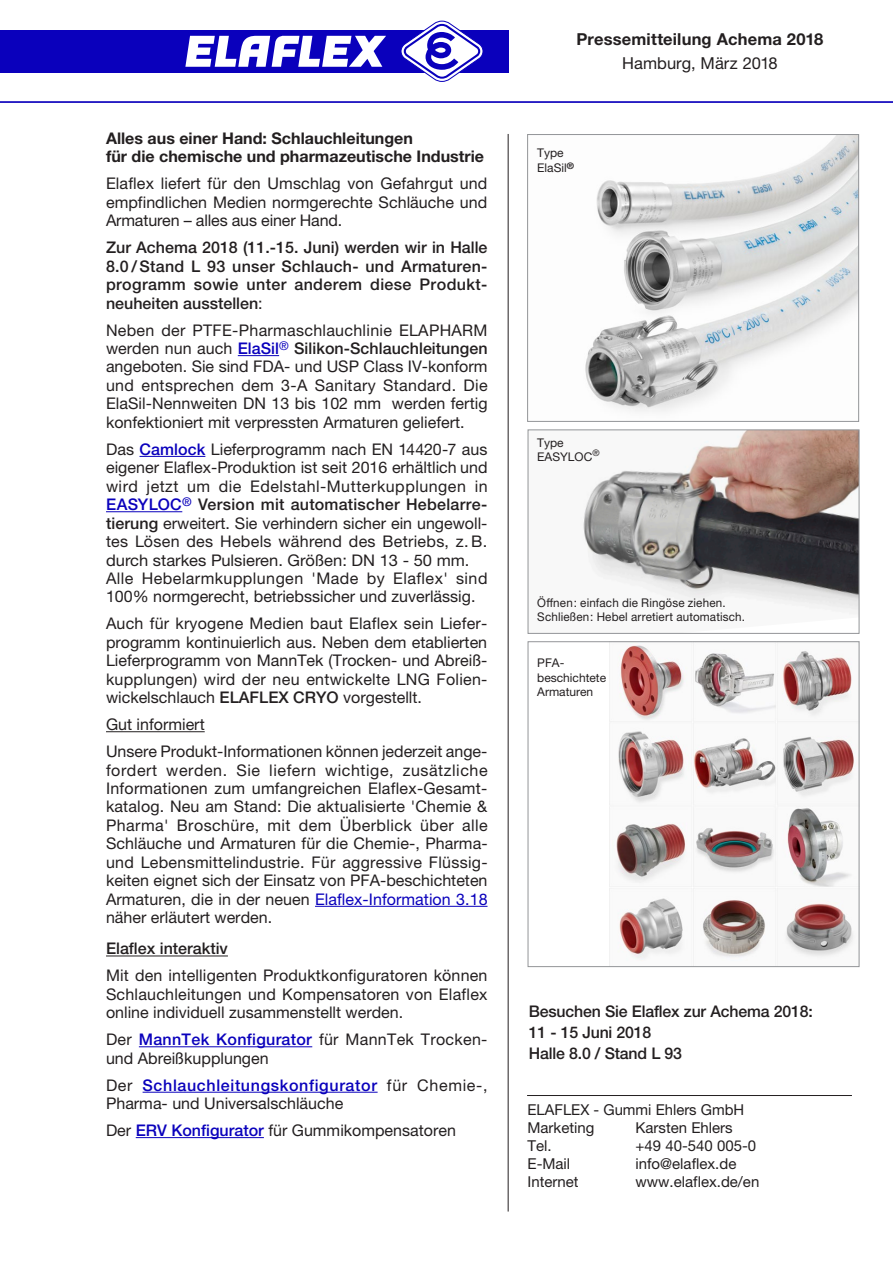
<style>
.page{position:relative;width:893px;height:1263px;background:#fff}
.page>*{position:absolute;margin:0;border:0;box-sizing:border-box;transform-origin:0 0}
.t1{font:700 16.5px "Helvetica Neue LTW1 G";letter-spacing:.01em;color:#231f20}
.t2{font:16.5px "Helvetica Neue LTW1 G";color:#231f20}
.t3{font:16.05px/18.5px "Helvetica Neue LTW1 G";color:#231f20;text-align:justify}
.t4{font:500 16.05px/18.5px "Helvetica Neue LTW1 G";color:#231f20;text-align:justify}
.t5{font:700 16.05px "Helvetica Neue LTW1 G";color:#231f20}
.t6{font:15px "Helvetica Neue LTW1 G";color:#231f20}
.t7{font:12px/14.4px "Helvetica Neue LTW1 G";letter-spacing:.01em;color:#231f20}
.s1{font-weight:400}
.s2{font-weight:500;color:#0a00bc}
.s3{font-weight:500}
.s4{color:#0a00bc}
</style>
<div class="page">
<div style="left:0;top:30px;width:508px;height:43px;background:#0a00bc"></div>
<svg style="left:401px;top:21px;width:82px;height:61px"></svg>
<svg style="left:185px;top:35px;width:201px;height:32px"></svg>
<hr style="left:508px;top:134px;width:1px;height:1077px;background:#231f20">
<hr style="left:0;top:101px;width:893px;height:2px;background:#0a00bc">
<hr style="left:238px;top:355px;width:41px;height:1px;background:#0a00bc">
<hr style="left:140px;top:456px;width:65px;height:1px;background:#0a00bc">
<hr style="left:106px;top:511px;width:76px;height:1px;background:#0a00bc">
<hr style="left:106px;top:731px;width:99px;height:1px;background:#231f20">
<hr style="left:315px;top:906px;width:172px;height:1px;background:#0a00bc">
<hr style="left:106px;top:955px;width:122px;height:1px;background:#231f20">
<hr style="left:139px;top:1046px;width:173px;height:1px;background:#0a00bc">
<hr style="left:143px;top:1092px;width:235px;height:1px;background:#0a00bc">
<hr style="left:136px;top:1137px;width:128px;height:1px;background:#0a00bc">
<hr style="left:527px;top:1095px;width:325px;height:1px;background:#231f20">
<img style="left:585px;top:136px;width:272px;height:276px">
<div style="left:527px;top:134px;width:332px;height:288px;border:1px solid #939598"></div>
<img style="left:610px;top:643px;width:247px;height:322px">
<div style="left:528px;top:641px;width:331px;height:326px;border:1px solid #939598"></div>
<img style="left:583px;top:432px;width:274px;height:182px">
<div style="left:528px;top:430px;width:331px;height:204px;border:1px solid #939598"></div>
<p class="t5" style="left:106px;top:128px;width:308px">Alles aus einer Hand: Schlauchleitungen</p>
<p class="t5" style="left:106px;top:147px;width:379px">für die chemische und pharmazeutische Industrie</p>
<p class="t3" style="left:106px;top:174px;width:383px">Elaflex liefert für den Umschlag von Gefahrgut und empfindlichen Medien normgerechte Schläuche und Armaturen – alles aus einer Hand.</p>
<p class="t4" style="left:106px;top:238px;width:383px">Zur Achema 2018 (11.-15. Juni) werden wir in Halle 8.0 /Stand L 93 unser Schlauch- und Armaturen&shy;programm sowie unter anderem diese Produkt&shy;neuheiten ausstellen<span class="s1">:</span></p>
<p class="t3" style="left:106px;top:320px;width:383px">Neben der PTFE-Pharmaschlauchlinie ELAPHARM werden nun auch <span class="s2">ElaSil</span><sup>®</sup> <span class="s3">Silikon-Schlauchleitungen </span>angeboten. Sie sind FDA- und USP Class IV-konform und entsprechen dem 3-A Sanitary Standard. Die ElaSil-Nennweiten DN 13 bis 102 mm werden fertig konfektioniert mit verpressten Armaturen geliefert.</p>
<p class="t3" style="left:106px;top:440px;width:383px">Das <span class="s2">Camlock</span> Lieferprogramm nach EN 14420-7 aus eigener Elaflex-Produktion ist seit 2016 erhältlich und wird jetzt um die Edelstahl-Mutterkupplungen in <span class="s2">EASYLOC</span><sup>®</sup> <span class="s3">Version mit automatischer Hebelarre&shy;tierung</span> erweitert. Sie verhindern sicher ein ungewoll&shy;tes Lösen des Hebels während des Betriebs, z.B. durch starkes Pulsieren. Größen: DN 13 - 50 mm.</p>
<p class="t3" style="left:106px;top:569px;width:383px">Alle Hebelarmkupplungen 'Made by Elaflex' sind<br>100% normgerecht, betriebssicher und zuverlässig.</p>
<p class="t3" style="left:106px;top:614px;width:383px">Auch für kryogene Medien baut Elaflex sein Liefer&shy;programm kontinuierlich aus. Neben dem etablierten Lieferprogramm von MannTek (Trocken- und Abreiß&shy;kupplungen) wird der neu entwickelte LNG Folien&shy;wickelschlauch <span class="s3">ELAFLEX CRYO</span> vorgestellt.</p>
<p class="t3" style="left:106px;top:715px;width:100px">Gut informiert</p>
<p class="t3" style="left:106px;top:742px;width:383px">Unsere Produkt-Informationen können jederzeit ange&shy;fordert werden. Sie liefern wichtige, zusätzliche Informationen zum umfangreichen Elaflex-Gesamt&shy;katalog. Neu am Stand: Die aktualisierte 'Chemie &amp; Pharma' Broschüre, mit dem Überblick über alle Schläuche und Armaturen für die Chemie-, Pharma&shy;und Lebensmittelindustrie. Für aggressive Flüssig&shy;keiten eignet sich der Einsatz von PFA-beschichteten Armaturen, die in der neuen <span class="s4">Elaflex-Information 3.18 </span>näher erläutert werden.</p>
<p class="t4" style="left:106px;top:939px;width:123px">Elaflex interaktiv</p>
<p class="t3" style="left:106px;top:966px;width:383px">Mit den intelligenten Produktkonfiguratoren können Schlauchleitungen und Kompensatoren von Elaflex online individuell zusammenstellt werden.</p>
<p class="t3" style="left:106px;top:1030px;width:383px">Der <span class="s2">MannTek Konfigurator</span> für MannTek Trocken&shy;und Abreißkupplungen</p>
<p class="t3" style="left:106px;top:1075px;width:383px">Der <span class="s2">Schlauchleitungskonfigurator</span> für Chemie-,<br>Pharma- und Universalschläuche</p>
<p class="t3" style="left:106px;top:1121px;width:351px">Der <span class="s2">ERV Konfigurator</span> für Gummikompensatoren</p>
<p class="t1" style="left:577px;top:29px;width:248px">Pressemitteilung Achema 2018</p>
<p class="t2" style="left:622px;top:53px;width:157px">Hamburg, März 2018</p>
<p class="t7" style="left:537px;top:146px;width:38px">Type<br>ElaSil<sup>®</sup></p>
<p class="t7" style="left:537px;top:435px;width:64px">Type<br>EASYLOC<sup>®</sup></p>
<p class="t7" style="left:537px;top:595px;width:209px">Öffnen: einfach die Ringöse ziehen.<br>Schließen: Hebel arretiert automatisch.</p>
<p class="t7" style="left:537px;top:656px;width:70px">PFA&shy;beschichtete</p>
<p class="t7" style="left:537px;top:685px;width:58px">Armaturen</p>
<p class="t4" style="left:529px;top:1002px;width:285px">Besuchen Sie Elaflex zur Achema 2018:</p>
<p class="t4" style="left:529px;top:1023px;width:124px">11 - 15 Juni 2018</p>
<p class="t4" style="left:529px;top:1044px;width:155px">Halle 8.0 / Stand L 93</p>
<p class="t6" style="left:527px;top:1100px;width:218px">ELAFLEX - Gummi Ehlers GmbH</p>
<p class="t6" style="left:527px;top:1118px;width:68px">Marketing</p>
<p class="t6" style="left:635px;top:1118px;width:99px">Karsten Ehlers</p>
<p class="t6" style="left:527px;top:1136px;width:26px">Tel.</p>
<p class="t6" style="left:635px;top:1136px;width:122px">+49 40-540 005-0</p>
<p class="t6" style="left:527px;top:1154px;width:44px">E-Mail</p>
<p class="t6" style="left:635px;top:1154px;width:102px">info@elaflex.de</p>
<p class="t6" style="left:527px;top:1172px;width:53px">Internet</p>
<p class="t6" style="left:635px;top:1172px;width:125px">www.elaflex.de/en</p>
</div>
